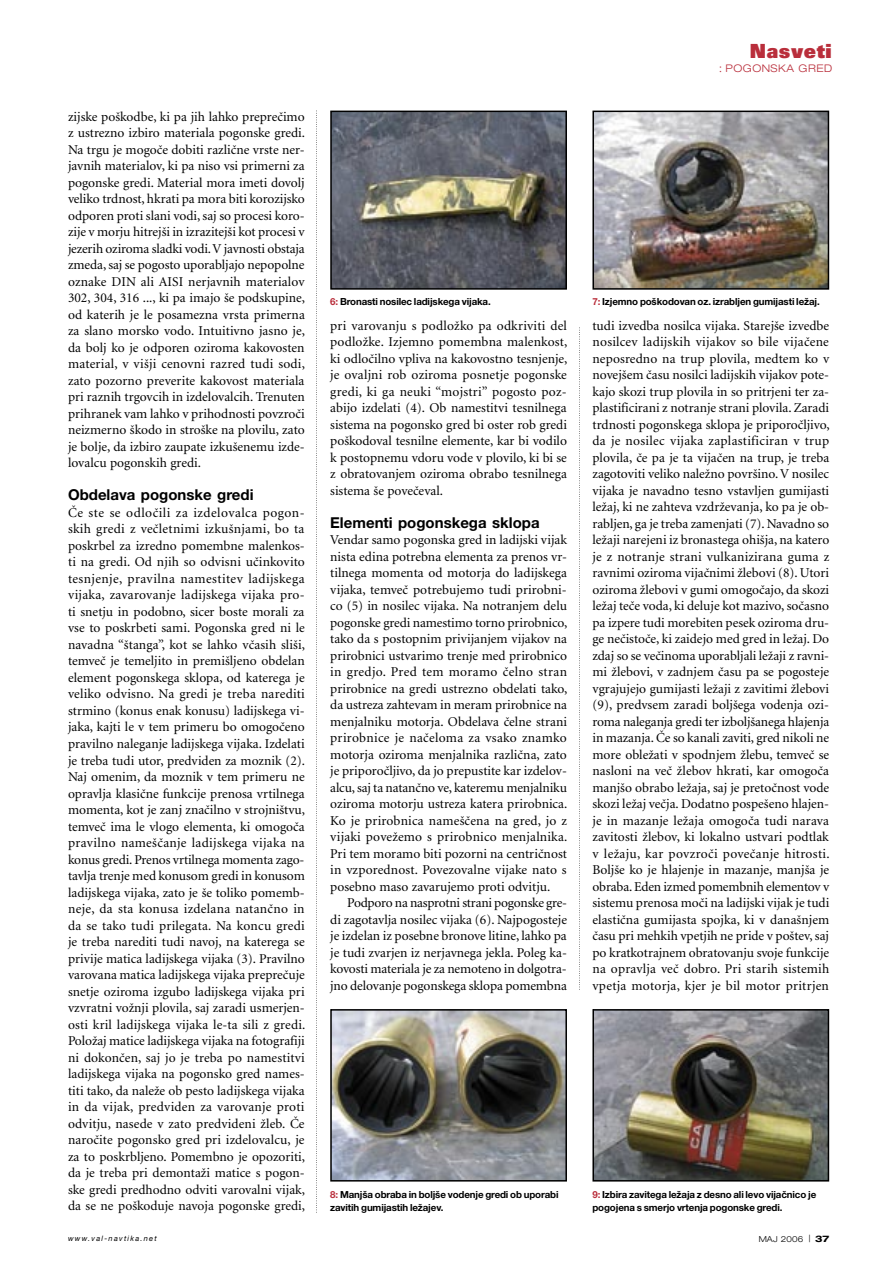
<style>
.page{position:relative;width:893px;height:1276px;background:#fff}
.page>*{position:absolute;margin:0;border:0;box-sizing:border-box;transform-origin:0 0}
.t1{font:900 19.5px "SS Univers";letter-spacing:.03em;color:#b92e3b}
.t2{font:700 15px "SS Helvetica Neue";color:#000}
.t3{font:13.5px/16.5px "SS Minion";color:#000;text-align:justify}
.t4{font:300 expanded 10.5px "SLO Helvetica Neue";letter-spacing:.045em;color:#b92e3b}
.t5{font:700 9.75px/13.5px "SS Helvetica Neue";letter-spacing:-.015em;color:#000}
.t6{font:300 expanded 8.25px "SLO Helvetica Neue";letter-spacing:.025em;color:#000}
.t7{font:italic 7.5px "SS Helvetica Neue";letter-spacing:.165em;color:#000}
.s1{font-family:"Andale Mono";font-weight:400;font-stretch:normal}
.s2{color:#b92e3b}
.s3{font-size:9.9px}
.s4{font-weight:700;font-size:9px}
</style>
<div class="page">
<svg style="left:330px;top:111px;width:237px;height:179px;background:#646667"></svg>
<img style="left:592px;top:111px;width:237px;height:179px">
<img style="left:330px;top:1009px;width:237px;height:172px">
<img style="left:592px;top:1009px;width:237px;height:172px">
<svg style="left:316px;top:111px;width:1px;height:1101px"></svg>
<svg style="left:579px;top:327px;width:1px;height:663px"></svg>
<h1 class="t1" style="left:750px;top:38px;width:83px">Nasveti</h1>
<p class="t3" style="left:68px;top:108px;width:239px">zijske po{kodbe, ki pa jih lahko prepre~imo z ustrezno izbiro materiala pogonske gredi.<br>Na trgu je mogo~e dobiti razli~ne vrste ner&shy;javnih materialov, ki pa niso vsi primerni za pogonske gredi. Material mora imeti dovolj veliko trdnost, hkrati pa mora biti korozijsko odporen proti slani vodi, saj so procesi koro&shy;zije v morju hitrej{i in izrazitej{i kot procesi v jezerih oziroma sladki vodi. V javnosti obstaja zmeda, saj se pogosto uporabljajo nepopolne oznake DIN ali AISI nerjavnih materialov 302, 304, 316 ..., ki pa imajo {e podskupine, od katerih je le posamezna vrsta primerna za slano morsko vodo. Intuitivno jasno je, da bolj ko je odporen oziroma kakovosten material, v vi{ji cenovni razred tudi sodi, zato pozorno preverite kakovost materiala pri raznih trgovcih in izdelovalcih. Trenuten prihranek vam lahko v prihodnosti povzro~i neizmerno {kodo in stro{ke na plovilu, zato je bolje, da izbiro zaupate izku{enemu izde&shy;lovalcu pogonskih gredi.</p>
<p class="t2" style="left:68px;top:486px;width:187px">Obdelava pogonske gredi</p>
<p class="t3" style="left:68px;top:504px;width:239px">^e ste se odlo~ili za izdelovalca pogon&shy;skih gredi z ve~letnimi izku{njami, bo ta poskrbel za izredno pomembne malenkos&shy;ti na gredi. Od njih so odvisni u~inkovito tesnjenje, pravilna namestitev ladijskega vijaka, zavarovanje ladijskega vijaka pro&shy;ti snetju in podobno, sicer boste morali za vse to poskrbeti sami. Pogonska gred ni le navadna “{tanga”, kot se lahko v~asih sli{i, temve~ je temeljito in premi{ljeno obdelan element pogonskega sklopa, od katerega je veliko odvisno. Na gredi je treba narediti strmino (konus enak konusu) ladijskega vi&shy;jaka, kajti le v tem primeru bo omogo~eno pravilno naleganje ladijskega vijaka. Izdelati je treba tudi utor, predviden za moznik (2).<br>Naj omenim, da moznik v tem primeru ne opravlja klasi~ne funkcije prenosa vrtilnega momenta, kot je zanj zna~ilno v strojni{tvu, temve~ ima le vlogo elementa, ki omogo~a pravilno name{~anje ladijskega vijaka na konus gredi. Prenos vrtilnega momenta zago&shy;tavlja trenje med konusom gredi in konusom ladijskega vijaka, zato je {e toliko pomemb&shy;neje, da sta konusa izdelana natan~no in da se tako tudi prilegata. Na koncu gredi je treba narediti tudi navoj, na katerega se privije matica ladijskega vijaka (3). Pravilno varovana matica ladijskega vijaka prepre~uje snetje oziroma izgubo ladijskega vijaka pri vzvratni vo`nji plovila, saj zaradi usmerjen&shy;osti kril ladijskega vijaka le-ta sili z gredi.<br>Polo`aj matice ladijskega vijaka na fotografiji ni dokon~en, saj jo je treba po namestitvi ladijskega vijaka na pogonsko gred names&shy;titi tako, da nale`e ob pesto ladijskega vijaka in da vijak, predviden za varovanje proti odvitju, nasede v zato predvideni `leb. ^e naro~ite pogonsko gred pri izdelovalcu, je za to poskrbljeno. Pomembno je opozoriti, da je treba pri demonta`i matice s pogon&shy;ske gredi predhodno odviti varovalni vijak, da se ne po{koduje navoja pogonske gredi,</p>
<p class="t4" style="left:717px;top:62px;width:116px"><span class="s1">:</span> POGONSKA GRED</p>
<p class="t5" style="left:330px;top:294px;width:162px"><span class="s2">6:</span> Bronasti nosilec ladijskega vijaka.</p>
<p class="t5" style="left:592px;top:294px;width:229px"><span class="s2">7:</span> Izjemno po{kodovan oz. izrabljen gumijasti le`aj.</p>
<p class="t3" style="left:330px;top:317px;width:239px">pri varovanju s podlo`ko pa odkriviti del podlo`ke. Izjemno pomembna malenkost, ki odlo~ilno vpliva na kakovostno tesnjenje, je ovaljni rob oziroma posnetje pogonske gredi, ki ga neuki “mojstri” pogosto poz&shy;abijo izdelati (4). Ob namestitvi tesnilnega sistema na pogonsko gred bi oster rob gredi po{kodoval tesnilne elemente, kar bi vodilo k postopnemu vdoru vode v plovilo, ki bi se z obratovanjem oziroma obrabo tesnilnega sistema {e pove~eval.</p>
<p class="t2" style="left:330px;top:513px;width:211px">Elementi pogonskega sklopa</p>
<p class="t3" style="left:330px;top:532px;width:239px">Vendar samo pogonska gred in ladijski vijak nista edina potrebna elementa za prenos vr&shy;tilnega momenta od motorja do ladijskega vijaka, temve~ potrebujemo tudi prirobni&shy;co (5) in nosilec vijaka. Na notranjem delu pogonske gredi namestimo torno prirobnico, tako da s postopnim privijanjem vijakov na prirobnici ustvarimo trenje med prirobnico in gredjo. Pred tem moramo ~elno stran prirobnice na gredi ustrezno obdelati tako, da ustreza zahtevam in meram prirobnice na menjalniku motorja. Obdelava ~elne strani prirobnice je na~eloma za vsako znamko motorja oziroma menjalnika razli~na, zato je priporo~ljivo, da jo prepustite kar izdelov&shy;alcu, saj ta natan~no ve, kateremu menjalniku oziroma motorju ustreza katera prirobnica.<br>Ko je prirobnica name{~ena na gred, jo z vijaki pove`emo s prirobnico menjalnika.<br>Pri tem moramo biti pozorni na centri~nost in vzporednost. Povezovalne vijake nato s posebno maso zavarujemo proti odvitju.</p>
<p class="t3" style="left:330px;top:895px;width:238px;text-indent:17px">Podporo na nasprotni strani pogonske gre&shy;di zagotavlja nosilec vijaka (6). Najpogosteje je izdelan iz posebne bronove litine, lahko pa je tudi zvarjen iz nerjavnega jekla. Poleg ka&shy;kovosti materiala je za nemoteno in dolgotra&shy;jno delovanje pogonskega sklopa pomembna</p>
<p class="t3" style="left:592px;top:317px;width:239px">tudi izvedba nosilca vijaka. Starej{e izvedbe nosilcev ladijskih vijakov so bile vija~ene neposredno na trup plovila, medtem ko v novej{em ~asu nosilci ladijskih vijakov pote&shy;kajo skozi trup plovila in so pritrjeni ter za&shy;plastificirani z notranje strani plovila. Zaradi trdnosti pogonskega sklopa je priporo~ljivo, da je nosilec vijaka zaplastificiran v trup plovila, ~e pa je ta vija~en na trup, je treba zagotoviti veliko nale`no povr{ino. V nosilec vijaka je navadno tesno vstavljen gumijasti le`aj, ki ne zahteva vzdr`evanja, ko pa je ob&shy;rabljen, ga je treba zamenjati (7). Navadno so le`aji narejeni iz bronastega ohi{ja, na katero je z notranje strani vulkanizirana guma z ravnimi oziroma vija~nimi `lebovi (8). Utori oziroma `lebovi v gumi omogo~ajo, da skozi le`aj te~e voda, ki deluje kot mazivo, so~asno pa izpere tudi morebiten pesek oziroma dru&shy;ge ne~isto~e, ki zaidejo med gred in le`aj. Do zdaj so se ve~inoma uporabljali le`aji z ravni&shy;mi `lebovi, v zadnjem ~asu pa se pogosteje vgrajujejo gumijasti le`aji z zavitimi `lebovi (9), predvsem zaradi bolj{ega vodenja ozi&shy;roma naleganja gredi ter izbolj{anega hlajenja in mazanja. ^e so kanali zaviti, gred nikoli ne more oble`ati v spodnjem `lebu, temve~ se nasloni na ve~ `lebov hkrati, kar omogo~a manj{o obrabo le`aja, saj je preto~nost vode skozi le`aj ve~ja. Dodatno pospe{eno hlajen&shy;je in mazanje le`aja omogo~a tudi narava zavitosti `lebov, ki lokalno ustvari podtlak v le`aju, kar povzro~i pove~anje hitrosti.<br>Bolj{e ko je hlajenje in mazanje, manj{a je obraba. Eden izmed pomembnih elementov v sistemu prenosa mo~i na ladijski vijak je tudi elasti~na gumijasta spojka, ki v dana{njem ~asu pri mehkih vpetjih ne pride v po{tev, saj po kratkotrajnem obratovanju svoje funkcije na opravlja ve~ dobro. Pri starih sistemih vpetja motorja, kjer je bil motor pritrjen</p>
<p class="t5" style="left:330px;top:1187px;width:230px"><span class="s2">8:</span> Manj{a obraba in bolj{e vodenje gredi ob uporabi zavitih gumijastih le`ajev.</p>
<p class="t5" style="left:592px;top:1187px;width:225px"><span class="s2">9:</span> Izbira zavitega le`aja z desno ali levo vija~nico je pogojena s smerjo vrtenja pogonske gredi.</p>
<p class="t7" style="left:68px;top:1233px;width:90px">www.val-navtika.net</p>
<p class="t6" style="left:759px;top:1233px;width:72px">MAJ 2006 <span class="s3">|</span> <span class="s4">37</span></p>
</div>
